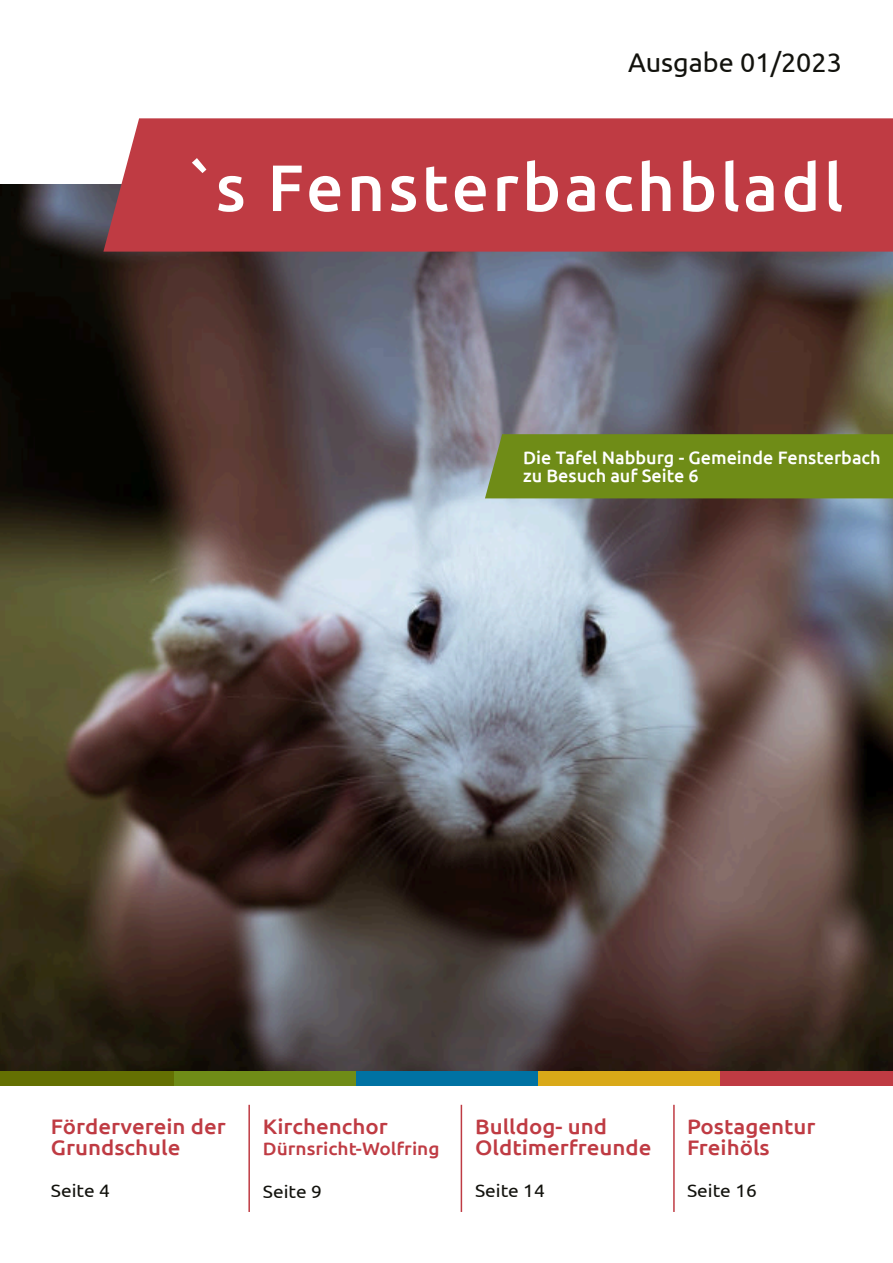
<style>
.page{position:relative;width:893px;height:1263px;background:#fff}
.page>*{position:absolute;margin:0;border:0;box-sizing:border-box;transform-origin:0 0}
.t1{font:500 65.55px "Ubuntu";letter-spacing:.05em;color:#fff}
.t2{font:27px "Ubuntu";color:#12120d}
.t3{font:500 21px/21px "Ubuntu";color:#bf3b43;scale:1.06 1}
.t4{font:500 18px/18px "Ubuntu";color:#fff}
.t5{font:18px "Ubuntu";color:#12120d;scale:1.06 1}
.t6{font:500 18px "Ubuntu";color:#bf3b43;scale:1.06 1}
</style>
<div class="page">
<img style="left:0;top:185px;width:893px;height:886px">
<div style="left:719px;top:1071px;width:174px;height:14px;background:#bf3b43"></div>
<div style="left:537px;top:1071px;width:182px;height:14px;background:#d9a918"></div>
<div style="left:355px;top:1071px;width:182px;height:14px;background:#0072a3"></div>
<div style="left:173px;top:1071px;width:182px;height:14px;background:#6f8c17"></div>
<div style="left:0;top:1071px;width:173px;height:14px;background:#647002"></div>
<div style="left:103px;top:118px;width:790px;height:134px;background:#bf3b43"></div>
<hr style="left:248px;top:1105px;width:2px;height:107px;background:#bf3b43">
<hr style="left:461px;top:1105px;width:1px;height:107px;background:#bf3b43">
<hr style="left:673px;top:1105px;width:2px;height:107px;background:#bf3b43">
<div style="left:485px;top:434px;width:408px;height:64px;background:#6f8c17"></div>
<p class="t2" style="left:628px;top:51px;width:215px">Ausgabe 01/2023</p>
<h1 class="t1" style="left:187px;top:160px;width:658px">`s Fensterbachbladl</h1>
<p class="t4" style="left:523px;top:450px;width:359px">Die Tafel Nabburg - Gemeinde Fensterbach zu Besuch auf Seite 6</p>
<p class="t3" style="left:51px;top:1117px;width:167px">Förderverein der<br>Grundschule</p>
<p class="t5" style="left:51px;top:1183px;width:57px">Seite 4</p>
<p class="t3" style="left:263px;top:1117px;width:119px">Kirchenchor</p>
<p class="t6" style="left:263px;top:1141px;width:168px">Dürnsricht-Wolfring</p>
<p class="t5" style="left:263px;top:1183px;width:57px">Seite 9</p>
<p class="t3" style="left:475px;top:1117px;width:168px">Bulldog- und<br>Oldtimerfreunde</p>
<p class="t5" style="left:475px;top:1183px;width:67px">Seite 14</p>
<p class="t3" style="left:687px;top:1117px;width:123px">Postagentur<br>Freihöls</p>
<p class="t5" style="left:687px;top:1183px;width:67px">Seite 16</p>
</div>
